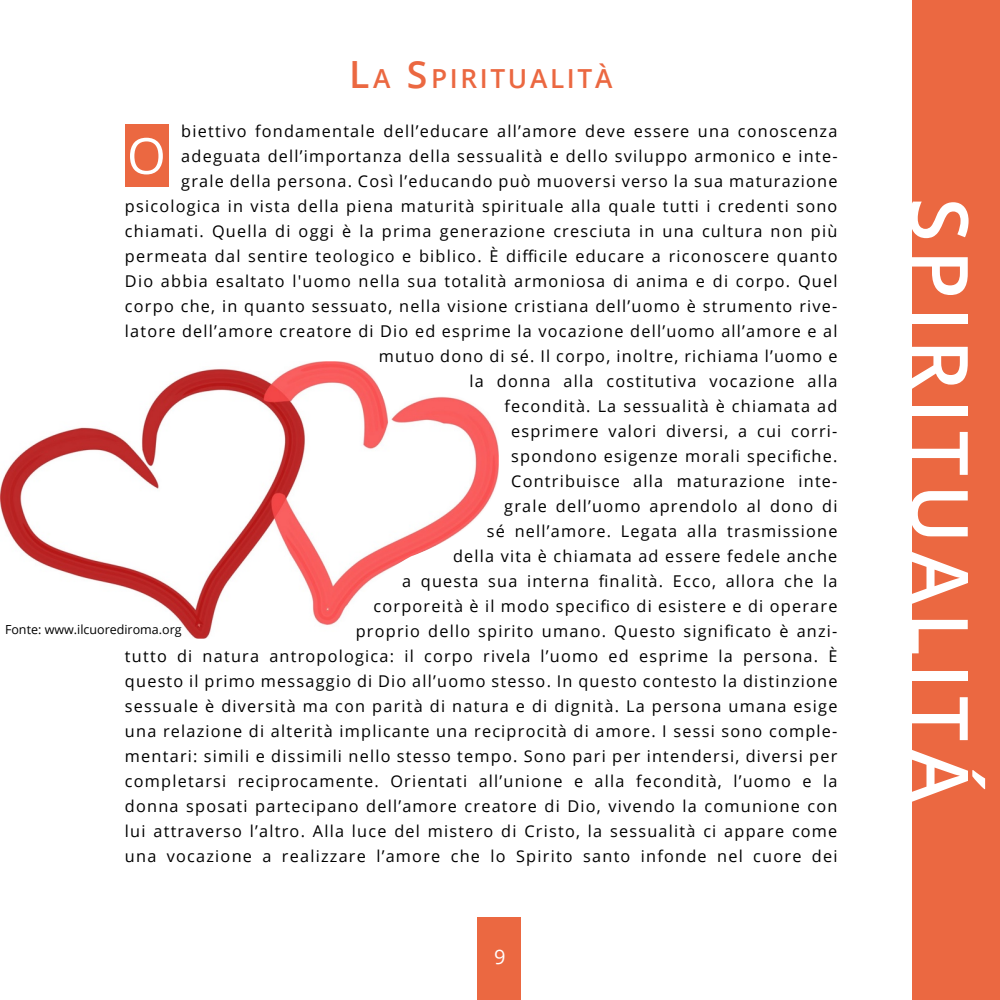
<style>
.page{position:relative;width:1000px;height:1000px;background:#fff}
.page>*{position:absolute;margin:0;border:0;box-sizing:border-box;transform-origin:0 0}
.t1{font:600 80px "Open Sans";letter-spacing:.1em;color:#fff}
.t2{font:600 26.25px "Open Sans";letter-spacing:.1em;color:#eb6841}
.t3{font:20px "Open Sans";color:#fff}
.t4{font:16.25px/25px "Open Sans";letter-spacing:.075em;color:#000;text-align:right}
.t5{font:12.5px "Open Sans";color:#000}
.s1{font-size:37.5px}
</style>
<div class="page">
<div style="left:912px;top:0;width:88px;height:1000px;background:#eb6841"></div>
<div style="left:478px;top:917px;width:43px;height:83px;background:#eb6841"></div>
<div style="left:125px;top:125px;width:44px;height:62px;background:#eb6841"></div>
<svg style="left:130px;top:138px;width:33px;height:36px"></svg>
<img style="left:0;top:361px;width:499px;height:278px">
<h2 class="t2" style="left:349px;top:59px;width:265px"><span class="s1">L</span>A <span class="s1">S</span>PIRITUALITÀ</h2>
<p class="t4" style="left:125px;top:119px;width:714px">biettivo fondamentale dell’educare all’amore deve essere una conoscenza adeguata dell’importanza della sessualità e dello sviluppo armonico e inte-<br>grale della persona. Così l’educando può muoversi verso la sua maturazione psicologica in vista della piena maturità spirituale alla quale tutti i credenti sono chiamati. Quella di oggi è la prima generazione cresciuta in una cultura non più permeata dal sentire teologico e biblico. È difficile educare a riconoscere quanto Dio abbia esaltato l'uomo nella sua totalità armoniosa di anima e di corpo. Quel corpo che, in quanto sessuato, nella visione cristiana dell’uomo è strumento rive&shy;latore dell’amore creatore di Dio ed esprime la vocazione dell’uomo all’amore e al mutuo dono di sé. Il corpo, inoltre, richiama l’uomo e<br>la donna alla costitutiva vocazione alla<br>fecondità. La sessualità è chiamata ad<br>esprimere valori diversi, a cui corri-<br>spondono esigenze morali specifiche.<br>Contribuisce alla maturazione inte-<br>grale dell’uomo aprendolo al dono di<br>sé nell’amore. Legata alla trasmissione<br>della vita è chiamata ad essere fedele anche<br>a questa sua interna finalità. Ecco, allora che la<br>corporeità è il modo specifico di esistere e di operare<br>proprio dello spirito umano. Questo significato è anzi-<br>tutto di natura antropologica: il corpo rivela l’uomo ed esprime la persona. È questo il primo messaggio di Dio all’uomo stesso. In questo contesto la distinzione sessuale è diversità ma con parità di natura e di dignità. La persona umana esige una relazione di alterità implicante una reciprocità di amore. I sessi sono comple&shy;mentari: simili e dissimili nello stesso tempo. Sono pari per intendersi, diversi per completarsi reciprocamente. Orientati all’unione e alla fecondità, l’uomo e la donna sposati partecipano dell’amore creatore di Dio, vivendo la comunione con lui attraverso l’altro. Alla luce del mistero di Cristo, la sessualità ci appare come una vocazione a realizzare l’amore che lo Spirito santo infonde nel cuore dei</p>
<p class="t5" style="left:5px;top:620px;width:178px">Fonte: www.ilcuorediroma.org</p>
<p class="t3" style="left:494px;top:943px;width:13px">9</p>
<h1 class="t1" style="left:996px;top:198px;width:606px;rotate:90deg">SPIRITUALITÁ</h1>
</div>
